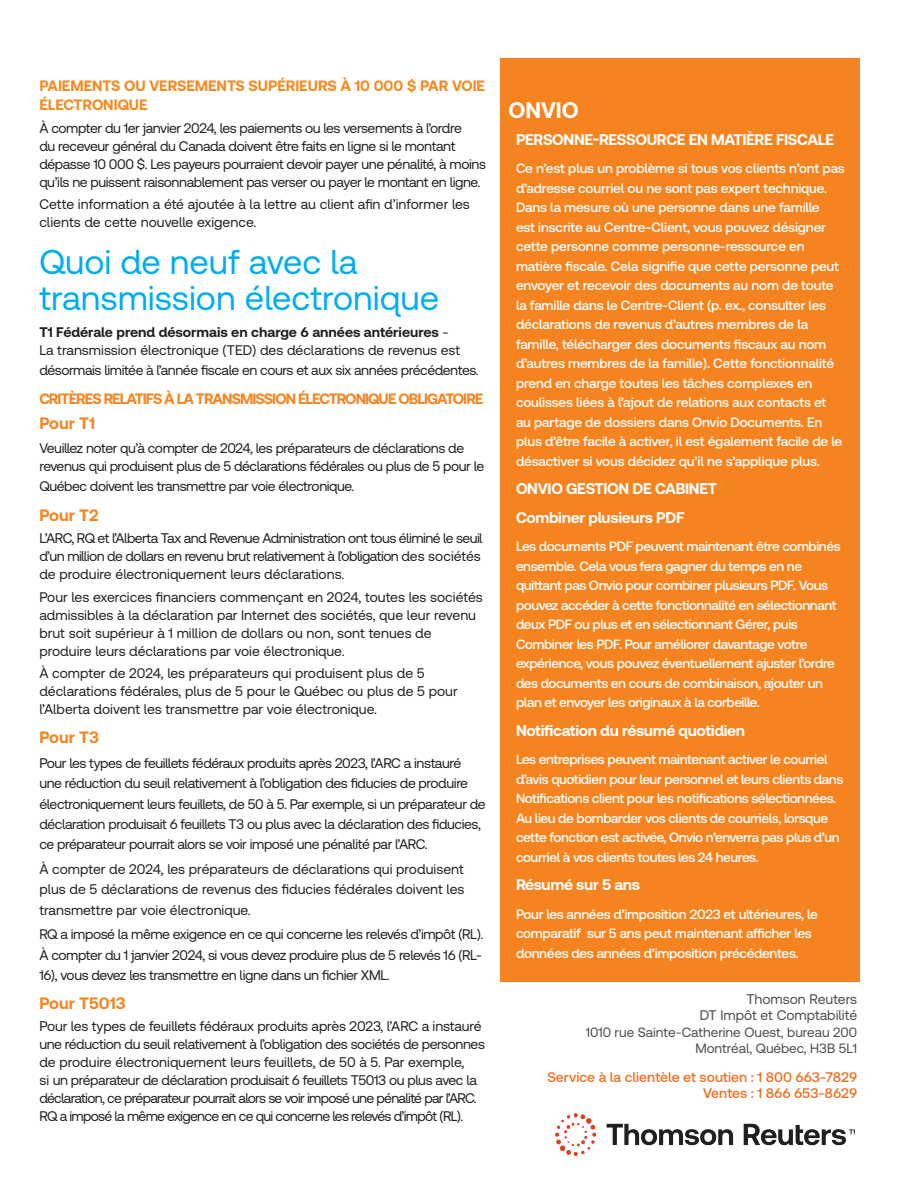
<style>
.page{position:relative;width:918px;height:1188px;background:#fff}
.page>*{position:absolute;margin:0;border:0;box-sizing:border-box;transform-origin:0 0}
.t1{font:34.5px/36px "Clario";color:#00aeef}
.t2{font:700 22.5px "Clario";color:#fff}
.t3{font:700 16.5px "Clario";color:#f58420}
.t4{font:700 15.45px/28.5px "Clario";letter-spacing:-.02em;color:#fff}
.t5{font:700 15px/19.5px "Clario";color:#f6891f}
.t6{font:700 15px "Clario";letter-spacing:-.06em;color:#f58420}
.t7{font:13.95px/18px "Clario";letter-spacing:-.03em;color:#231f20}
.t8{font:13.95px/18px "Clario";color:#231f20}
.t9{font:500 13.95px/16.5px "Clario";color:#f36e21;text-align:right}
.t10{font:13.95px/16.5px "Clario";color:#4b4c4d;text-align:right}
.t11{font:500 13.5px/19.5px "Clario";letter-spacing:-.025em;color:#fff}
.t12{font:13.5px/16.5px "Clario";color:#4b4c4d;text-align:right}
.s1{font-weight:700}
.s2{color:#f6891f}
</style>
<div class="page">
<div style="left:500px;top:58px;width:360px;height:924px;background:#f58420"></div>
<img style="left:555px;top:1114px;width:300px;height:41px">
<p class="t5" style="left:39px;top:75px;width:447px">PAIEMENTS OU VERSEMENTS SUPÉRIEURS À 10 000 $ PAR VOIE<br>ÉLECTRONIQUE</p>
<p class="t7" style="left:39px;top:119px;width:448px">À compter du 1er janvier 2024, les paiements ou les versements à l’ordre<br>du receveur général du Canada doivent être faits en ligne si le montant dépasse 10 000 $. Les payeurs pourraient devoir payer une pénalité, à moins qu’ils ne puissent raisonnablement pas verser ou payer le montant en ligne.</p>
<p class="t8" style="left:39px;top:195px;width:432px">Cette information a été ajoutée à la lettre au client afin d’informer les clients de cette nouvelle exigence.</p>
<h1 class="t1" style="left:39px;top:243px;width:401px">Quoi de neuf avec la transmission électronique</h1>
<p class="t8" style="left:39px;top:323px;width:422px"><span class="s1">T1 Fédérale prend désormais en charge 6 années antérieures</span> -<br>La transmission électronique (TED) des déclarations de revenus est</p>
<p class="t7" style="left:39px;top:361px;width:441px">désormais limitée à l’année fiscale en cours et aux six années précédentes.</p>
<p class="t6" style="left:39px;top:390px;width:446px">CRITÈRES RELATIFS À LA TRANSMISSION ÉLECTRONIQUE OBLIGATOIRE</p>
<p class="t3" style="left:39px;top:413px;width:57px">Pour T1</p>
<p class="t7" style="left:39px;top:439px;width:446px">Veuillez noter qu’à compter de 2024, les préparateurs de déclarations de revenus qui produisent plus de 5 déclarations fédérales ou plus de 5 pour le</p>
<p class="t7" style="left:39px;top:477px;width:317px">Québec doivent les transmettre par voie électronique.</p>
<p class="t3" style="left:39px;top:505px;width:61px">Pour T2</p>
<p class="t7" style="left:39px;top:529px;width:445px">L’ARC, RQ et l’Alberta Tax and Revenue Administration ont tous éliminé le seuil d’un million de dollars en revenu brut relativement à l’obligation des sociétés de produire électroniquement leurs déclarations.</p>
<p class="t8" style="left:39px;top:587px;width:445px">Pour les exercices financiers commençant en 2024, toutes les sociétés admissibles à la déclaration par Internet des sociétés, que leur revenu brut soit supérieur à 1 million de dollars ou non, sont tenues de produire leurs déclarations par voie électronique.</p>
<p class="t8" style="left:39px;top:664px;width:420px">À compter de 2024, les préparateurs qui produisent plus de 5 déclarations fédérales, plus de 5 pour le Québec ou plus de 5 pour l’Alberta doivent les transmettre par voie électronique.</p>
<p class="t3" style="left:39px;top:727px;width:61px">Pour T3</p>
<p class="t7" style="left:39px;top:753px;width:448px;line-height:20.2px">Pour les types de feuillets fédéraux produits après 2023, l’ARC a instauré une réduction du seuil relativement à l’obligation des fiducies de produire électroniquement leurs feuillets, de 50 à 5. Par exemple, si un préparateur de déclaration produisait 6 feuillets T3 ou plus avec la déclaration des fiducies, ce préparateur pourrait alors se voir imposé une pénalité par l’ARC.</p>
<p class="t7" style="left:39px;top:859px;width:427px;line-height:20.2px;text-align:justify">À compter de 2024, les préparateurs de déclarations qui produisent plus de 5 déclarations de revenus des fiducies fédérales doivent les transmettre par voie électronique.</p>
<p class="t7" style="left:39px;top:924px;width:446px;line-height:20.2px;text-align:justify">RQ a imposé la même exigence en ce qui concerne les relevés d’impôt (RL).<br>À compter du 1 janvier 2024, si vous devez produire plus de 5 relevés 16 (RL-16), vous devez les transmettre en ligne dans un fichier XML.</p>
<p class="t3" style="left:39px;top:993px;width:88px">Pour T5013</p>
<p class="t7" style="left:39px;top:1017px;width:447px">Pour les types de feuillets fédéraux produits après 2023, l’ARC a instauré une réduction du seuil relativement à l’obligation des sociétés de personnes de produire électroniquement leurs feuillets, de 50 à 5. Par exemple,<br>si un préparateur de déclaration produisait 6 feuillets T5013 ou plus avec la déclaration, ce préparateur pourrait alors se voir imposé une pénalité par l’ARC.<br>RQ a imposé la même exigence en ce qui concerne les relevés d’impôt (RL).</p>
<h2 class="t2" style="left:508px;top:96px;width:72px">ONVIO</h2>
<p class="t4" style="left:516px;top:125px;width:320px">PERSONNE-RESSOURCE EN MATIÈRE FISCALE</p>
<p class="t11" style="left:516px;top:158px;width:330px">Ce n’est plus un problème si tous vos clients n’ont pas d’adresse courriel ou ne sont pas expert technique.<br>Dans la mesure où une personne dans une famille<br>est inscrite au Centre-Client, vous pouvez désigner cette personne comme personne-ressource en matière fiscale. Cela signifie que cette personne peut envoyer et recevoir des documents au nom de toute la famille dans le Centre-Client (p. ex., consulter les déclarations de revenus d’autres membres de la famille, télécharger des documents fiscaux au nom d’autres membres de la famille). Cette fonctionnalité prend en charge toutes les tâches complexes en coulisses liées à l’ajout de relations aux contacts et au partage de dossiers dans Onvio Documents. En plus d’être facile à activer, il est également facile de le désactiver si vous décidez qu’il ne s’applique plus.</p>
<p class="t4" style="left:516px;top:474px;width:212px">ONVIO GESTION DE CABINET<span class="s2">T<br></span>Combiner plusieurs PDF</p>
<p class="t11" style="left:516px;top:536px;width:326px">Les documents PDF peuvent maintenant être combinés ensemble. Cela vous fera gagner du temps en ne quittant pas Onvio pour combiner plusieurs PDF. Vous pouvez accéder à cette fonctionnalité en sélectionnant deux PDF ou plus et en sélectionnant Gérer, puis Combiner les PDF. Pour améliorer davantage votre expérience, vous pouvez éventuellement ajuster l’ordre des documents en cours de combinaison, ajouter un plan et envoyer les originaux à la corbeille.</p>
<p class="t4" style="left:516px;top:716px;width:231px">Notification du résumé quotidien</p>
<p class="t11" style="left:516px;top:749px;width:329px">Les entreprises peuvent maintenant activer le courriel d’avis quotidien pour leur personnel et leurs clients dans Notifications client pour les notifications sélectionnées.<br>Au lieu de bombarder vos clients de courriels, lorsque cette fonction est activée, Onvio n’enverra pas plus d’un courriel à vos clients toutes les 24 heures.</p>
<p class="t4" style="left:516px;top:870px;width:126px">Résumé sur 5 ans</p>
<p class="t11" style="left:516px;top:904px;width:303px">Pour les années d’imposition 2023 et ultérieures, le comparatif sur 5 ans peut maintenant afficher les données des années d’imposition précédentes.</p>
<p class="t10" style="left:700px;top:990px;width:159px">Thomson Reuters<br>DT Impôt et Comptabilité</p>
<p class="t12" style="left:586px;top:1023px;width:273px">1010 rue Sainte-Catherine Ouest, bureau 200<br>Montréal, Québec, H3B 5L1</p>
<p class="t9" style="left:547px;top:1068px;width:311px">Service à la clientèle et soutien : 1 800 663-7829<br>Ventes : 1 866 653-8629</p>
</div>
